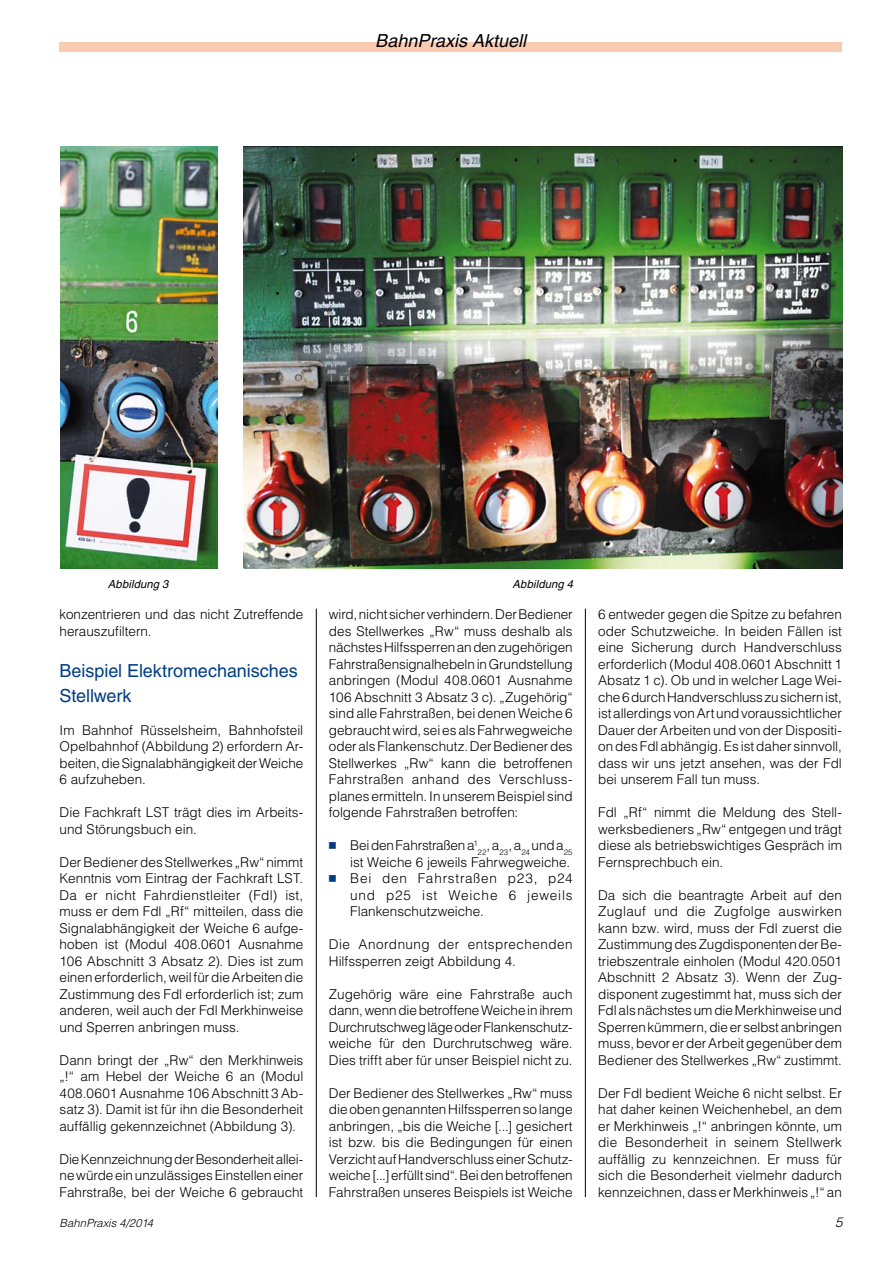
<style>
.page{position:relative;width:893px;height:1263px;background:#fff}
.page>*{position:absolute;margin:0;border:0;box-sizing:border-box;transform-origin:0 0}
.t1{font:18px/24.8px "Helvetica LT";letter-spacing:-.005em;color:#003d85}
.t2{font:italic 18px "Helvetica LT";color:#000}
.t3{font:300 13.5px/16.5px "Helvetica LT";color:#000;text-align:justify}
.t4{font:300 13.5px "Helvetica LT";letter-spacing:.06em;color:#000}
.t5{font:italic 300 13.5px "Helvetica LT";color:#000}
.t6{font:italic 11.25px "Helvetica LT";letter-spacing:.015em;color:#000}
.t7{font:italic 300 11.25px "Helvetica LT";color:#000}
.t8{font:300 7.8px "Helvetica LT";letter-spacing:.015em;color:#000}
.s1{font-family:"Universal Newswith Comm Pi";font-weight:400;color:#003d85}
</style>
<div class="page">
<div style="left:60px;top:43px;width:782px;height:9px;background:#f9cbb1"></div>
<img style="left:60px;top:147px;width:157px;height:421px">
<img style="left:244px;top:147px;width:598px;height:421px">
<hr style="left:585px;top:609px;width:1px;height:588px;background:#000">
<hr style="left:316px;top:609px;width:1px;height:588px;background:#000">
<h1 class="t2" style="left:375px;top:30px;width:152px">BahnPraxis Aktuell</h1>
<p class="t6" style="left:108px;top:577px;width:62px">Abbildung 3</p>
<p class="t6" style="left:513px;top:577px;width:62px">Abbildung 4</p>
<p class="t3" style="left:60px;top:606px;width:245px">konzentrieren und das nicht Zutreffende herauszufiltern.</p>
<h1 class="t1" style="left:60px;top:658px;width:240px">Beispiel Elektromechanisches<br>Stellwerk</h1>
<p class="t3" style="left:60px;top:722px;width:245px">Im Bahnhof Rüsselsheim, Bahnhofsteil Opelbahnhof (Abbildung 2) erfordern Ar&shy;beiten, die Signalabhängigkeit der Weiche 6 aufzuheben.</p>
<p class="t3" style="left:60px;top:804px;width:245px">Die Fachkraft LST trägt dies im Arbeits&shy;und Störungsbuch ein.</p>
<p class="t3" style="left:60px;top:854px;width:245px">Der Bediener des Stellwerkes „Rw“ nimmt Kenntnis vom Eintrag der Fachkraft LST.<br>Da er nicht Fahrdienstleiter (Fdl) ist, muss er dem Fdl „Rf“ mitteilen, dass die Signalabhängigkeit der Weiche 6 aufge&shy;hoben ist (Modul 408.0601 Ausnahme 106 Abschnitt 3 Absatz 2). Dies ist zum einen erforderlich, weil für die Arbeiten die Zustimmung des Fdl erforderlich ist; zum anderen, weil auch der Fdl Merkhinweise und Sperren anbringen muss.</p>
<p class="t3" style="left:60px;top:1052px;width:245px">Dann bringt der „Rw“ den Merkhinweis „!“ am Hebel der Weiche 6 an (Modul 408.0601 Ausnahme 106 Abschnitt 3 Ab&shy;satz 3). Damit ist für ihn die Besonderheit auffällig gekennzeichnet (Abbildung 3).</p>
<p class="t3" style="left:60px;top:1151px;width:245px">Die Kennzeichnung der Besonderheit allei&shy;ne würde ein unzulässiges Einstellen einer Fahrstraße, bei der Weiche 6 gebraucht</p>
<p class="t3" style="left:329px;top:606px;width:245px">wird, nicht sicher verhindern. Der Bediener des Stellwerkes „Rw“ muss deshalb als nächstes Hilfssperren an den zugehörigen Fahrstraßensignalhebeln in Grundstellung anbringen (Modul 408.0601 Ausnahme 106 Abschnitt 3 Absatz 3 c). „Zugehörig“ sind alle Fahrstraßen, bei denen Weiche 6 gebraucht wird, sei es als Fahrwegweiche oder als Flankenschutz. Der Bediener des Stellwerkes „Rw“ kann die betroffenen Fahrstraßen anhand des Verschluss&shy;planes ermitteln. In unserem Beispiel sind folgende Fahrstraßen betroffen:</p>
<p class="t3" style="left:329px;top:837px;width:150px"><span class="s1">n</span> Bei den Fahrstraßen a<sup>1</sup></p>
<p class="t8" style="left:478px;top:847px;width:97px">22<sup>,</sup> <sup>a</sup>23<sup>,</sup> <sup>a</sup>24 <sup>und</sup> <sup>a</sup>25</p>
<p class="t3" style="left:350px;top:854px;width:222px">ist Weiche 6 jeweils Fahrwegweiche.</p>
<p class="t4" style="left:329px;top:870px;width:245px"><span class="s1">n</span> Bei den Fahrstraßen p23, p24</p>
<p class="t4" style="left:350px;top:887px;width:224px">und p25 ist Weiche 6 jeweils</p>
<p class="t3" style="left:350px;top:903px;width:135px">Flankenschutzweiche.</p>
<p class="t3" style="left:329px;top:936px;width:245px">Die Anordnung der entsprechenden<br>Hilfssperren zeigt Abbildung 4.</p>
<p class="t3" style="left:329px;top:986px;width:245px">Zugehörig wäre eine Fahrstraße auch dann, wenn die betroffene Weiche in ihrem Durchrutschweg läge oder Flankenschutz&shy;weiche für den Durchrutschweg wäre.<br>Dies trifft aber für unser Beispiel nicht zu.</p>
<p class="t3" style="left:329px;top:1085px;width:245px">Der Bediener des Stellwerkes „Rw“ muss die oben genannten Hilfssperren so lange anbringen, „bis die Weiche [...] gesichert ist bzw. bis die Bedingungen für einen Verzicht auf Handverschluss einer Schutz&shy;weiche [...] erfüllt sind“. Bei den betroffenen Fahrstraßen unseres Beispiels ist Weiche</p>
<p class="t3" style="left:598px;top:606px;width:245px">6 entweder gegen die Spitze zu befahren oder Schutzweiche. In beiden Fällen ist eine Sicherung durch Handverschluss erforderlich (Modul 408.0601 Abschnitt 1<br>Absatz 1 c). Ob und in welcher Lage Wei&shy;che 6 durch Handverschluss zu sichern ist, ist allerdings von Art und voraussichtlicher Dauer der Arbeiten und von der Dispositi&shy;on des Fdl abhängig. Es ist daher sinnvoll, dass wir uns jetzt ansehen, was der Fdl bei unserem Fall tun muss.</p>
<p class="t3" style="left:598px;top:804px;width:245px">Fdl „Rf“ nimmt die Meldung des Stell&shy;werksbedieners „Rw“ entgegen und trägt diese als betriebswichtiges Gespräch im Fernsprechbuch ein.</p>
<p class="t3" style="left:598px;top:886px;width:245px">Da sich die beantragte Arbeit auf den Zuglauf und die Zugfolge auswirken kann bzw. wird, muss der Fdl zuerst die Zustimmung des Zugdisponenten der Be&shy;triebszentrale einholen (Modul 420.0501<br>Abschnitt 2 Absatz 3). Wenn der Zug&shy;disponent zugestimmt hat, muss sich der Fdl als nächstes um die Merkhinweise und Sperren kümmern, die er selbst anbringen muss, bevor er der Arbeit gegenüber dem Bediener des Stellwerkes „Rw“ zustimmt.</p>
<p class="t3" style="left:598px;top:1084px;width:245px">Der Fdl bedient Weiche 6 nicht selbst. Er hat daher keinen Weichenhebel, an dem er Merkhinweis „!“ anbringen könnte, um die Besonderheit in seinem Stellwerk auffällig zu kennzeichnen. Er muss für sich die Besonderheit vielmehr dadurch kennzeichnen, dass er Merkhinweis „!“ an</p>
<p class="t7" style="left:60px;top:1216px;width:95px">BahnPraxis 4/2014</p>
<p class="t5" style="left:835px;top:1214px;width:9px">5</p>
</div>
